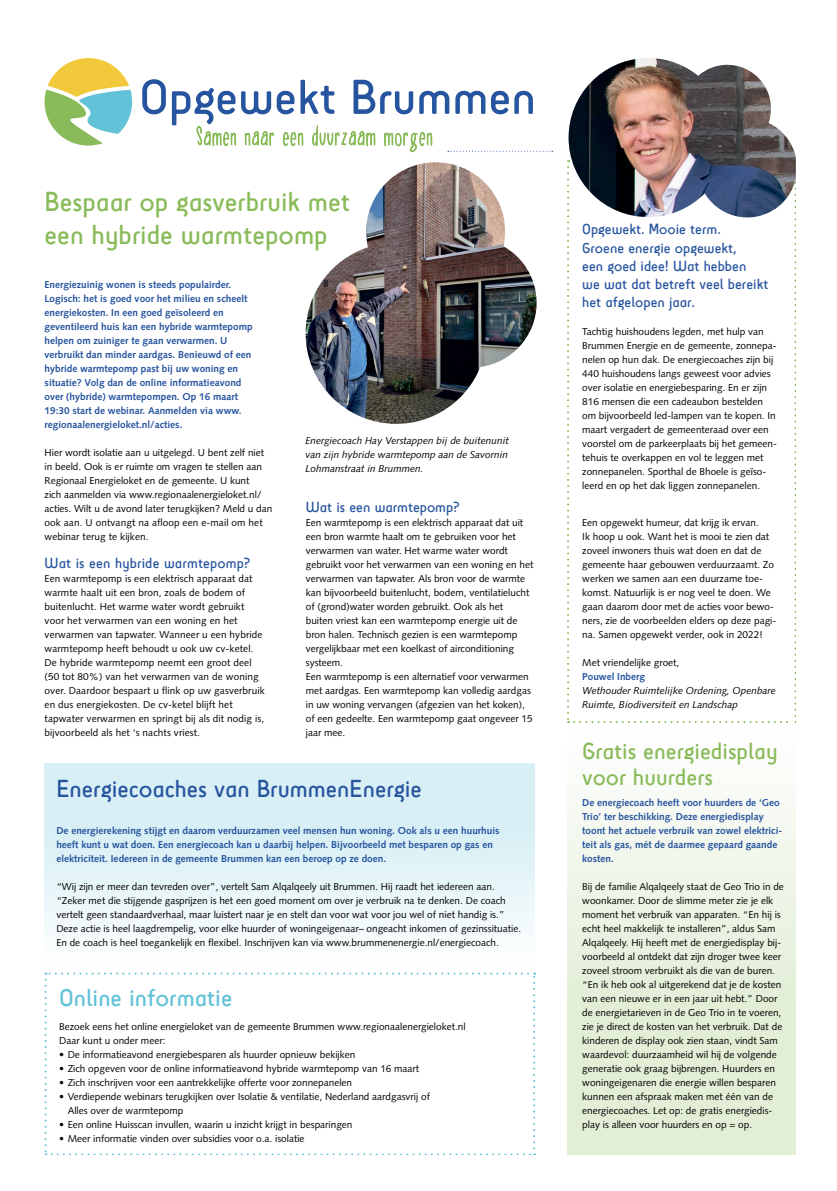
<style>
.page{position:relative;width:837px;height:1191px;background:#fff}
.page>*{position:absolute;margin:0;border:0;box-sizing:border-box;transform-origin:0 0}
.t1{font:28px/33px "Sci Fly Sans";color:#8abb5a}
.t2{font:25px "Sci Fly Sans";color:#27549f}
.t3{font:25px "Sci Fly Sans";color:#62c2d7}
.t4{font:24px/26px "Sci Fly Sans";color:#8abb5a}
.t5{font:15px/18px "Sci Fly Sans";color:#27549f}
.t6{font:10px/14px "Syntax";color:#000}
.t7{font:700 10px/14px "Syntax";color:#27549f}
.t8{font:italic 10px/14px "Syntax";color:#000}
.s1{font-style:normal}
.s2{font-weight:700;font-style:normal;color:#27549f}
</style>
<div class="page">
<div style="left:45px;top:763px;width:490px;height:202px;background:linear-gradient(to bottom,#cfecf3,#f9fdfd)"></div>
<div style="left:567px;top:728px;width:228px;height:427px;background:linear-gradient(to bottom,#fbfdfa,#dbeacd)"></div>
<svg style="left:142px;top:79px;width:410px;height:74px"></svg>
<svg style="left:567px;top:160px;width:229px;height:563px"></svg>
<img style="left:305px;top:162px;width:231px;height:262px">
<img style="left:568px;top:58px;width:227px;height:159px">
<svg style="left:44px;top:972px;width:491px;height:183px"></svg>
<svg style="left:44px;top:58px;width:88px;height:88px"></svg>
<p class="t1" style="left:45px;top:185px;width:307px">Bespaar op gasverbruik met een hybride warmtepomp</p>
<p class="t7" style="left:45px;top:278px;width:209px">Energiezuinig wonen is steeds populairder.<br>Logisch: het is goed voor het milieu en scheelt energiekosten. In een goed geïsoleerd en geventileerd huis kan een hybride warmtepomp helpen om zuiniger te gaan verwarmen. U verbruikt dan minder aardgas. Benieuwd of een hybride warmtepomp past bij uw woning en situatie? Volg dan de online informatieavond over (hybride) warmtepompen. Op 16 maart 19:30 start de webinar. Aanmelden via www. regionaalenergieloket.nl/acties.</p>
<p class="t6" style="left:45px;top:446px;width:229px">Hier wordt isolatie aan u uitgelegd. U bent zelf niet in beeld. Ook is er ruimte om vragen te stellen aan Regionaal Energieloket en de gemeente. U kunt<br>zich aanmelden via www.regionaalenergieloket.nl/ acties. Wilt u de avond later terugkijken? Meld u dan ook aan. U ontvangt na afloop een e-mail om het webinar terug te kijken.</p>
<p class="t5" style="left:45px;top:554px;width:207px">Wat is een hybride warmtepomp?</p>
<p class="t6" style="left:45px;top:572px;width:221px">Een warmtepomp is een elektrisch apparaat dat warmte haalt uit een bron, zoals de bodem of buitenlucht. Het warme water wordt gebruikt voor het verwarmen van een woning en het verwarmen van tapwater. Wanneer u een hybride warmtepomp heeft behoudt u ook uw cv-ketel.<br>De hybride warmtepomp neemt een groot deel (50 tot 80%) van het verwarmen van de woning over. Daardoor bespaart u flink op uw gasverbruik en dus energiekosten. De cv-ketel blijft het tapwater verwarmen en springt bij als dit nodig is, bijvoorbeeld als het ‘s nachts vriest.</p>
<p class="t8" style="left:305px;top:434px;width:205px;text-align:justify">Energiecoach Hay Verstappen bij de buitenunit van zijn hybride warmtepomp aan de Savornin Lohmanstraat in Brummen.</p>
<p class="t5" style="left:306px;top:498px;width:155px">Wat is een warmtepomp?</p>
<p class="t6" style="left:306px;top:516px;width:229px">Een warmtepomp is een elektrisch apparaat dat uit een bron warmte haalt om te gebruiken voor het verwarmen van water. Het warme water wordt gebruikt voor het verwarmen van een woning en het verwarmen van tapwater. Als bron voor de warmte kan bijvoorbeeld buitenlucht, bodem, ventilatielucht of (grond)water worden gebruikt. Ook als het<br>buiten vriest kan een warmtepomp energie uit de bron halen. Technisch gezien is een warmtepomp vergelijkbaar met een koelkast of airconditioning systeem.<br>Een warmtepomp is een alternatief voor verwarmen met aardgas. Een warmtepomp kan volledig aardgas in uw woning vervangen (afgezien van het koken), of een gedeelte. Een warmtepomp gaat ongeveer 15 jaar mee.</p>
<p class="t2" style="left:56px;top:774px;width:367px">Energiecoaches van BrummenEnergie</p>
<p class="t7" style="left:56px;top:824px;width:444px">De energierekening stijgt en daarom verduurzamen veel mensen hun woning. Ook als u een huurhuis heeft kunt u wat doen. Een energiecoach kan u daarbij helpen. Bijvoorbeeld met besparen op gas en elektriciteit. Iedereen in de gemeente Brummen kan een beroep op ze doen.</p>
<p class="t6" style="left:56px;top:880px;width:466px">“Wij zijn er meer dan tevreden over”, vertelt Sam Alqalqeely uit Brummen. Hij raadt het iedereen aan. “Zeker met die stijgende gasprijzen is het een goed moment om over je verbruik na te denken. De coach vertelt geen standaardverhaal, maar luistert naar je en stelt dan voor wat voor jou wel of niet handig is.” Deze actie is heel laagdrempelig, voor elke huurder of woningeigenaar– ongeacht inkomen of gezinssituatie.<br>En de coach is heel toegankelijk en flexibel. Inschrijven kan via www.brummenenergie.nl/energiecoach.</p>
<p class="t3" style="left:59px;top:982px;width:174px">Online informatie</p>
<p class="t6" style="left:59px;top:1020px;width:407px">Bezoek eens het online energieloket van de gemeente Brummen www.regionaalenergieloket.nl<br>Daar kunt u onder meer:</p>
<p class="t6" style="left:59px;top:1048px;width:297px">• De informatieavond energiebesparen als huurder opnieuw bekijken</p>
<p class="t6" style="left:59px;top:1062px;width:361px">• Zich opgeven voor de online informatieavond hybride warmtepomp van 16 maart</p>
<p class="t6" style="left:59px;top:1076px;width:294px">• Zich inschrijven voor een aantrekkelijke offerte voor zonnepanelen</p>
<p class="t6" style="left:68px;top:1090px;width:363px;text-indent:-9px">• Verdiepende webinars terugkijken over Isolatie &amp; ventilatie, Nederland aardgasvrij of<br>Alles over de warmtepomp</p>
<p class="t6" style="left:59px;top:1118px;width:295px">• Een online Huisscan invullen, waarin u inzicht krijgt in besparingen</p>
<p class="t6" style="left:59px;top:1132px;width:247px">• Meer informatie vinden over subsidies voor o.a. isolatie</p>
<p class="t5" style="left:582px;top:220px;width:187px">Opgewekt. Mooie term.<br>Groene energie opgewekt,<br>een goed idee! Wat hebben<br>we wat dat betreft veel bereikt het afgelopen jaar.</p>
<p class="t6" style="left:582px;top:324px;width:196px">Tachtig huishoudens legden, met hulp van Brummen Energie en de gemeente, zonnepa&shy;nelen op hun dak. De energiecoaches zijn bij 440 huishoudens langs geweest voor advies over isolatie en energiebesparing. En er zijn 816 mensen die een cadeaubon bestelden om bijvoorbeeld led-lampen van te kopen. In maart vergadert de gemeenteraad over een voorstel om de parkeerplaats bij het gemeen&shy;tehuis te overkappen en vol te leggen met zonnepanelen. Sporthal de Bhoele is geïso&shy;leerd en op het dak liggen zonnepanelen.</p>
<p class="t6" style="left:582px;top:516px;width:195px">Een opgewekt humeur, dat krijg ik ervan.<br>Ik hoop u ook. Want het is mooi te zien dat zoveel inwoners thuis wat doen en dat de gemeente haar gebouwen verduurzaamt. Zo werken we samen aan een duurzame toe&shy;komst. Natuurlijk is er nog veel te doen. We gaan daarom door met de acties voor bewo&shy;ners, zie de voorbeelden elders op deze pagi&shy;na. Samen opgewekt verder, ook in 2022!</p>
<p class="t8" style="left:582px;top:656px;width:195px"><span class="s1">Met vriendelijke groet,<br></span><span class="s2">Pouwel Inberg<br></span>Wethouder Ruimtelijke Ordening, Openbare<br>Ruimte, Biodiversiteit en Landschap</p>
<p class="t4" style="left:582px;top:738px;width:197px">Gratis energiedisplay voor huurders</p>
<p class="t7" style="left:582px;top:796px;width:202px">De energiecoach heeft voor huurders de ‘Geo Trio’ ter beschikking. Deze energiedisplay toont het actuele verbruik van zowel elektrici&shy;teit als gas, mét de daarmee gepaard gaande kosten.</p>
<p class="t6" style="left:582px;top:880px;width:203px">Bij de familie Alqalqeely staat de Geo Trio in de woonkamer. Door de slimme meter zie je elk moment het verbruik van apparaten. “En hij is echt heel makkelijk te installeren”, aldus Sam Alqalqeely. Hij heeft met de energiedisplay bij&shy;voorbeeld al ontdekt dat zijn droger twee keer zoveel stroom verbruikt als die van de buren. “En ik heb ook al uitgerekend dat je de kosten van een nieuwe er in een jaar uit hebt.” Door de energietarieven in de Geo Trio in te voeren, zie je direct de kosten van het verbruik. Dat de kinderen de display ook zien staan, vindt Sam waardevol: duurzaamheid wil hij de volgende generatie ook graag bijbrengen. Huurders en woningeigenaren die energie willen besparen kunnen een afspraak maken met één van de energiecoaches. Let op: de gratis energiedis&shy;play is alleen voor huurders en op = op.</p>
</div>
